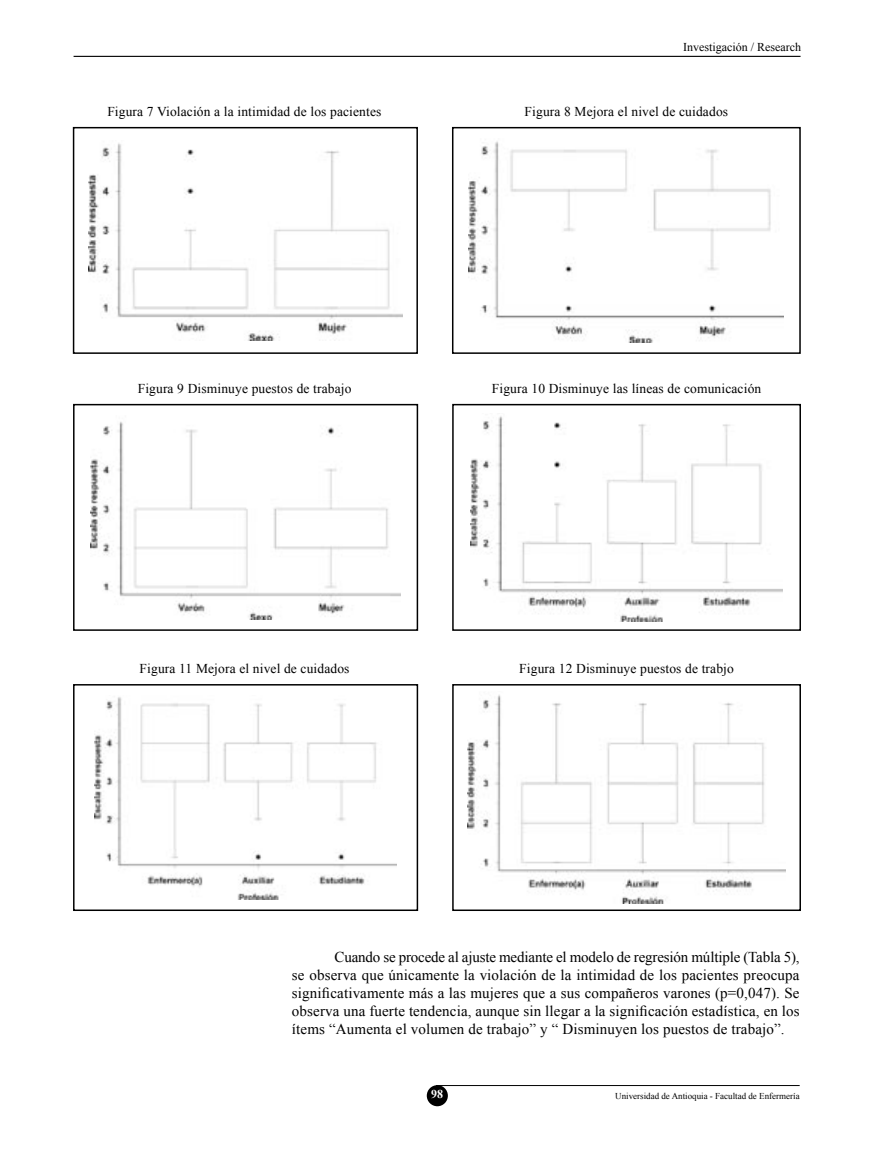
<style>
.page{position:relative;width:872px;height:1149px;background:#fff}
.page>*{position:absolute;margin:0;border:0;box-sizing:border-box;transform-origin:0 0}
.Cuerpo_texto{font:15px/18px "Times New Roman";letter-spacing:.01em;color:#000;text-align:justify}
.Cuerpo_texto-2{font:13.5px "Times New Roman";letter-spacing:.01em;color:#000}
.t1{font:12px "Times New Roman";color:#000}
.t2{font:700 12px "Times New Roman";color:#fff}
.t3{font:9px "Times New Roman";color:#000}
</style>
<div class="page">
<hr style="left:436px;top:1084px;width:363px;height:1px;background:#000">
<div style="left:427px;top:1084px;width:21px;height:21px;background:#000;border-radius:50%"></div>
<hr style="left:74px;top:56px;width:726px;height:1px;background:#000">
<div style="left:73px;top:127px;width:345px;height:227px;border:2px solid #000"></div>
<div style="left:452px;top:127px;width:348px;height:227px;border:2px solid #000"></div>
<div style="left:73px;top:404px;width:345px;height:226px;border:2px solid #000"></div>
<div style="left:452px;top:404px;width:349px;height:226px;border:2px solid #000"></div>
<div style="left:73px;top:683px;width:345px;height:227px;border:2px solid #000"></div>
<div style="left:452px;top:683px;width:349px;height:227px;border:2px solid #000"></div>
<img style="left:88px;top:143px;width:315px;height:197px">
<img style="left:469px;top:141px;width:315px;height:201px">
<img style="left:91px;top:421px;width:309px;height:198px">
<img style="left:470px;top:416px;width:312px;height:205px">
<img style="left:95px;top:697px;width:301px;height:202px">
<img style="left:467px;top:695px;width:318px;height:207px">
<p class="t1" style="left:683px;top:39px;width:119px">Investigación / Research</p>
<p class="Cuerpo_texto-2" style="left:107px;top:102px;width:276px">Figura 7 Violación a la intimidad de los pacientes</p>
<p class="Cuerpo_texto-2" style="left:524px;top:102px;width:205px">Figura 8 Mejora el nivel de cuidados</p>
<p class="Cuerpo_texto-2" style="left:138px;top:379px;width:215px">Figura 9 Disminuye puestos de trabajo</p>
<p class="Cuerpo_texto-2" style="left:492px;top:379px;width:271px">Figura 10 Disminuye las líneas de comunicación</p>
<p class="Cuerpo_texto-2" style="left:140px;top:659px;width:211px">Figura 11 Mejora el nivel de cuidados</p>
<p class="Cuerpo_texto-2" style="left:519px;top:659px;width:216px">Figura 12 Disminuye puestos de trabjo</p>
<p class="Cuerpo_texto" style="left:292px;top:947px;width:509px;text-indent:43px">Cuando se procede al ajuste mediante el modelo de regresión múltiple (Tabla 5), se observa que únicamente la violación de la intimidad de los pacientes preocupa significativamente más a las mujeres que a sus compañeros varones (p=0,047). Se observa una fuerte tendencia, aunque sin llegar a la significación estadística, en los ítems “Aumenta el volumen de trabajo” y “ Disminuyen los puestos de trabajo”.</p>
<p class="t2" style="left:431px;top:1085px;width:13px">98</p>
<p class="t3" style="left:615px;top:1089px;width:186px">Universidad de Antioquia - Facultad de Enfermería</p>
</div>
